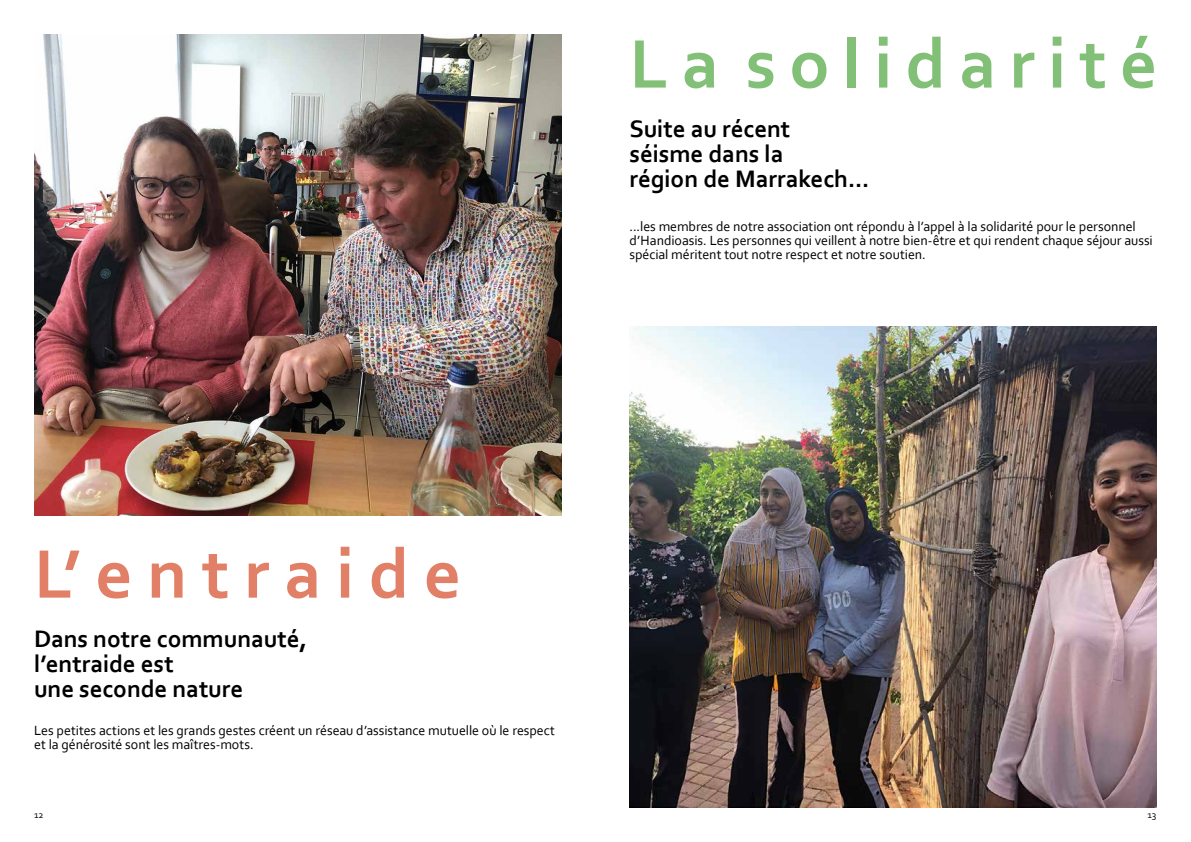
<style>
.page{position:relative;width:1191px;height:842px;background:#fff}
.page>*{position:absolute;margin:0;border:0;box-sizing:border-box;transform-origin:0 0}
.t1{font:700 72px "Corbel";color:#82c078}
.t2{font:700 72px "Corbel";color:#e18067}
.t3{font:700 25px/25px "Corbel";letter-spacing:-.005em;color:#000}
.t4{font:14px/14px "Corbel";letter-spacing:-.005em;color:#000}
.t5{font:10px "Corbel";color:#000}
</style>
<div class="page">
<img style="left:34px;top:34px;width:527px;height:481px">
<img style="left:629px;top:327px;width:528px;height:481px">
<h1 class="t1" style="left:629px;top:19px;width:529px">L a s o l i d a r i t é</h1>
<h2 class="t3" style="left:629px;top:115px;width:241px">Suite au récent séisme dans la<br>région de Marrakech...</h2>
<p class="t4" style="left:629px;top:219px;width:525px">...les membres de notre association ont répondu à l’appel à la solidarité pour le personnel d’Handioasis. Les personnes qui veillent à notre bien-être et qui rendent chaque séjour aussi spécial méritent tout notre respect et notre soutien.</p>
<h1 class="t2" style="left:34px;top:529px;width:428px">L’ e n t r a i d e</h1>
<h2 class="t3" style="left:34px;top:625px;width:275px">Dans notre communauté, l’entraide est<br>une seconde nature</h2>
<p class="t4" style="left:34px;top:723px;width:522px">Les petites actions et les grands gestes créent un réseau d’assistance mutuelle où le respect et la générosité sont les maîtres-mots.</p>
<p class="t5" style="left:34px;top:809px;width:11px">12</p>
<p class="t5" style="left:1147px;top:809px;width:10px">13</p>
</div>
